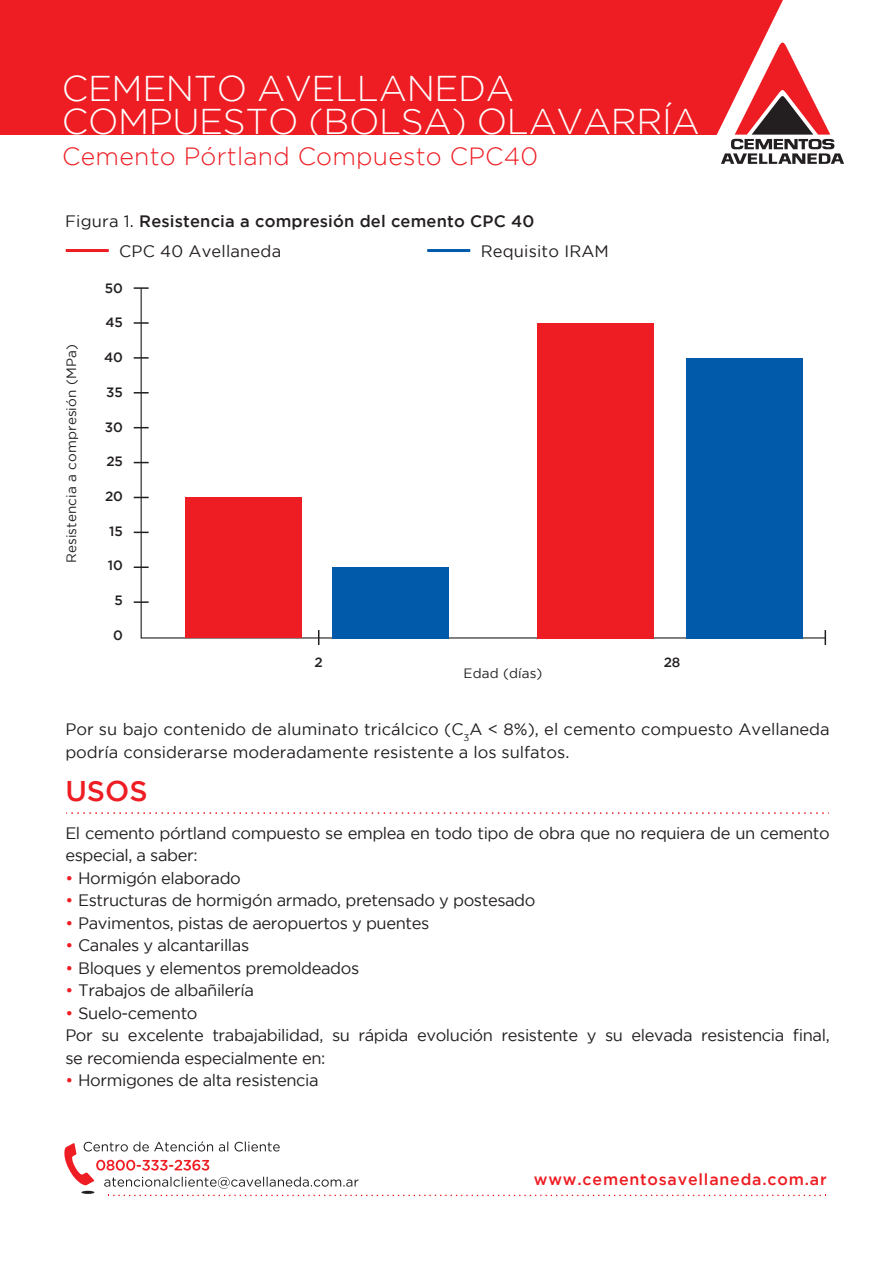
<style>
.page{position:relative;width:893px;height:1263px;background:#fff}
.page>*{position:absolute;margin:0;border:0;box-sizing:border-box;transform-origin:0 0}
.t1{font:300 35.85px/33.2px "Gotham";letter-spacing:-.01em;color:#fff}
.t2{font:500 28.5px "Gotham";color:#ee1d23}
.t3{font:300 24.75px "Gotham";letter-spacing:.01em;color:#ee1d23}
.t4{font:16.5px/22.5px "Gotham";letter-spacing:-.025em;color:#231f20}
.t5{font:16.5px/22.5px "Gotham";color:#231f20}
.t6{font:500 16.5px/30px "Gotham";letter-spacing:.01em;color:#231f20}
.t7{font:16.5px "Gotham";letter-spacing:.01em;color:#231f20}
.t8{font:500 16.05px "Gotham";letter-spacing:.05em;color:#ee1d23}
.t9{font:13.5px "Gotham";letter-spacing:.01em;color:#231f20}
.t10{font:500 13.5px "Gotham";color:#231f20}
.s1{font-weight:400}
.s2{color:#ee1d23}
</style>
<div class="page">
<svg style="left:64px;top:1141px;width:762px;height:55px"></svg>
<svg style="left:721px;top:46px;width:123px;height:118px"></svg>
<div style="left:0;top:0;width:786px;height:135px;background:#ee1d23"></div>
<svg style="left:66px;top:812px;width:763px;height:2px"></svg>
<hr style="left:66px;top:249px;width:43px;height:3px;background:#ee1d23">
<hr style="left:427px;top:249px;width:43px;height:3px;background:#015aaa">
<svg style="left:140px;top:289px;width:687px;height:350px"></svg>
<svg style="left:134px;top:287px;width:15px;height:2px"></svg>
<svg style="left:134px;top:357px;width:15px;height:2px"></svg>
<svg style="left:134px;top:322px;width:15px;height:2px"></svg>
<svg style="left:134px;top:392px;width:15px;height:1px"></svg>
<svg style="left:134px;top:427px;width:15px;height:1px"></svg>
<svg style="left:134px;top:462px;width:15px;height:1px"></svg>
<svg style="left:134px;top:532px;width:15px;height:1px"></svg>
<svg style="left:134px;top:497px;width:15px;height:1px"></svg>
<svg style="left:134px;top:566px;width:15px;height:2px"></svg>
<svg style="left:134px;top:601px;width:15px;height:2px"></svg>
<svg style="left:318px;top:630px;width:1px;height:15px"></svg>
<svg style="left:825px;top:630px;width:1px;height:15px"></svg>
<div style="left:185px;top:497px;width:117px;height:141px;background:#ee1d23"></div>
<div style="left:332px;top:567px;width:117px;height:71px;background:#015aaa"></div>
<div style="left:538px;top:323px;width:116px;height:315px;background:#ee1d23"></div>
<div style="left:686px;top:358px;width:116px;height:280px;background:#015aaa"></div>
<h1 class="t1" style="left:62px;top:71px;width:639px">CEMENTO AVELLANEDA<br>COMPUESTO (BOLSA) OLAVARRÍA</h1>
<h3 class="t3" style="left:62px;top:142px;width:477px">Cemento Pórtland Compuesto CPC40</h3>
<p class="t6" style="left:119px;top:205px;width:417px;text-indent:-54px"><span class="s1">Figura 1.</span> Resistencia a compresión del cemento CPC 40<br><span class="s1">CPC 40 Avellaneda</span></p>
<p class="t7" style="left:481px;top:242px;width:130px">Requisito IRAM</p>
<p class="t10" style="left:105px;top:280px;width:20px">50</p>
<p class="t9" style="left:64px;top:563px;width:220px;rotate:-90deg">Resistencia a compresión (MPa)</p>
<p class="t10" style="left:105px;top:315px;width:19px">45</p>
<p class="t10" style="left:104px;top:350px;width:20px">40</p>
<p class="t10" style="left:106px;top:384px;width:18px">35</p>
<p class="t10" style="left:105px;top:419px;width:20px">30</p>
<p class="t10" style="left:106px;top:454px;width:18px">25</p>
<p class="t10" style="left:105px;top:488px;width:20px">20</p>
<p class="t10" style="left:109px;top:523px;width:15px">15</p>
<p class="t10" style="left:108px;top:558px;width:17px">10</p>
<p class="t10" style="left:115px;top:593px;width:10px">5</p>
<p class="t10" style="left:113px;top:627px;width:11px">0</p>
<p class="t10" style="left:315px;top:654px;width:10px">2</p>
<p class="t10" style="left:664px;top:654px;width:18px">28</p>
<p class="t9" style="left:463px;top:666px;width:80px">Edad (días)</p>
<p class="t5" style="left:65px;top:718px;width:766px">Por su bajo contenido de aluminato tricálcico (C<sub>3</sub>A &lt; 8%), el cemento compuesto Avellaneda podría considerarse moderadamente resistente a los sulfatos.</p>
<h2 class="t2" style="left:65px;top:775px;width:84px">USOS</h2>
<p class="t4" style="left:65px;top:821px;width:766px">El cemento pórtland compuesto se emplea en todo tipo de obra que no requiera de un cemento especial, a saber:</p>
<p class="t4" style="left:65px;top:866px;width:177px"><span class="s2">•</span> Hormigón elaborado</p>
<p class="t4" style="left:65px;top:889px;width:472px"><span class="s2">•</span> Estructuras de hormigón armado, pretensado y postesado</p>
<p class="t4" style="left:65px;top:911px;width:365px"><span class="s2">•</span> Pavimentos, pistas de aeropuertos y puentes</p>
<p class="t4" style="left:65px;top:934px;width:185px"><span class="s2">•</span> Canales y alcantarillas</p>
<p class="t4" style="left:65px;top:956px;width:295px"><span class="s2">•</span> Bloques y elementos premoldeados</p>
<p class="t4" style="left:65px;top:979px;width:190px"><span class="s2">•</span> Trabajos de albañilería</p>
<p class="t4" style="left:65px;top:1001px;width:766px"><span class="s2">•</span> Suelo-cemento<br>Por su excelente trabajabilidad, su rápida evolución resistente y su elevada resistencia final, se recomienda especialmente en:</p>
<p class="t4" style="left:65px;top:1069px;width:255px"><span class="s2">•</span> Hormigones de alta resistencia</p>
<p class="t8" style="left:534px;top:1170px;width:294px">www.cementosavellaneda.com.ar</p>
</div>
